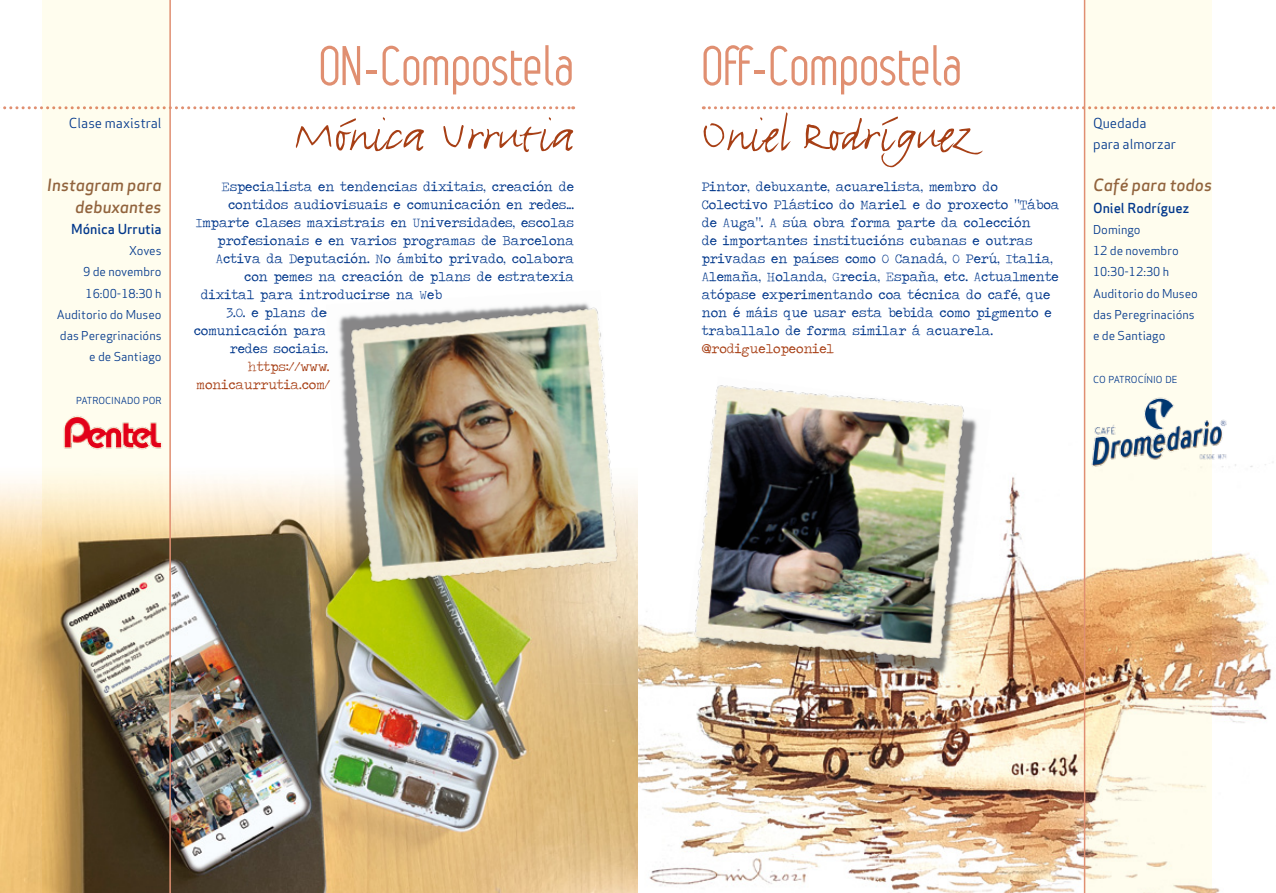
<style>
.page{position:relative;width:1276px;height:893px;background:#fff}
.page>*{position:absolute;margin:0;border:0;box-sizing:border-box;transform-origin:0 0}
.t1{font:54px "FF Justlefthand";color:#a73f15}
.t2{font:54px "Leger";color:#e08f71}
.t3{font:16.5px/21.3px "Apex Sans Medium Italic T";color:#91633d;text-align:right}
.t4{font:13.5px/18px "Traveling Typewriter";color:#00378b}
.t5{font:13.5px/18px "Traveling Typewriter";color:#a73f15;text-align:right}
.t6{font:13.5px/21.3px "Apex Sans Book T";color:#00378b}
.t7{font:13.5px "Apex Sans Medium T";color:#00378b}
.t8{font:12px/21.3px "Apex Sans Book T";color:#00378b}
.t9{font:9.45px "Apex Sans Book T";color:#00378b}
</style>
<div class="page">
<img style="left:0;top:468px;width:638px;height:425px">
<img style="left:638px;top:438px;width:635px;height:455px">
<img style="left:683px;top:438px;width:308px;height:251px">
<img style="left:326px;top:468px;width:9px;height:117px">
<img style="left:680px;top:385px;width:298px;height:289px">
<svg style="left:703px;top:106px;width:573px;height:3px"></svg>
<svg style="left:3px;top:106px;width:571px;height:3px"></svg>
<svg style="left:1085px;top:0;width:127px;height:893px;fill:#fffdee"></svg>
<hr style="left:1084px;top:0;width:1px;height:893px;background:#e08f71">
<svg style="left:43px;top:0;width:126px;height:893px;fill:#fefaed"></svg>
<hr style="left:169px;top:0;width:2px;height:893px;background:#e08f71">
<img style="left:335px;top:303px;width:299px;height:294px">
<img style="left:1085px;top:389px;width:147px;height:85px">
<img style="left:42px;top:394px;width:128px;height:74px">
<p class="t6" style="left:69px;top:112px;width:94px">Clase maxistral</p>
<p class="t3" style="left:47px;top:175px;width:116px">Instagram para debuxantes</p>
<p class="t7" style="left:71px;top:220px;width:92px">Mónica Urrutia</p>
<p class="t8" style="left:57px;top:240px;width:106px;text-align:right">Xoves<br>9 de novembro<br>16:00-18:30 h<br>Auditorio do Museo das Peregrinacións e de Santiago</p>
<p class="t9" style="left:76px;top:394px;width:87px">PATROCINADO POR</p>
<h1 class="t2" style="left:319px;top:35px;width:257px">ON-Compostela</h1>
<h1 class="t2" style="left:702px;top:35px;width:262px">Off-Compostela</h1>
<h1 class="t1" style="left:294px;top:101px;width:281px">Mónica Urrutia</h1>
<p class="t4" style="left:221px;top:178px;width:354px">Especialista en tendencias dixitais, creación de</p>
<p class="t4" style="left:228px;top:196px;width:347px">contidos audiovisuais e comunicación en redes...</p>
<p class="t4" style="left:196px;top:214px;width:379px">Imparte clases maxistrais en Universidades, escolas</p>
<p class="t4" style="left:218px;top:232px;width:358px">profesionais e en varios programas de Barcelona</p>
<p class="t4" style="left:216px;top:250px;width:360px">Activa da Deputación. No ámbito privado, colabora</p>
<p class="t4" style="left:244px;top:268px;width:331px">con pemes na creación de plans de estratexia</p>
<p class="t4" style="left:201px;top:286px;width:242px">dixital para introducirse na Web</p>
<p class="t4" style="left:226px;top:304px;width:101px">3.0. e plans de</p>
<p class="t4" style="left:194px;top:322px;width:134px">comunicación para</p>
<p class="t4" style="left:230px;top:340px;width:100px">redes sociais.</p>
<p class="t5" style="left:196px;top:358px;width:136px">https://www. monicaurrutia.com/</p>
<h1 class="t1" style="left:702px;top:101px;width:271px">Oniel Rodríguez</h1>
<p class="t4" style="left:702px;top:178px;width:359px">Pintor, debuxante, acuarelista, membro do Colectivo Plástico do Mariel e do proxecto “Táboa de Auga”. A súa obra forma parte da colección<br>de importantes institucións cubanas e outras privadas en países como O Canadá, O Perú, Italia, Alemaña, Holanda, Grecia, España, etc. Actualmente atópase experimentando coa técnica do café, que non é máis que usar esta bebida como pigmento e traballalo de forma similar á acuarela.</p>
<p class="t5" style="left:702px;top:340px;width:134px">@rodiguelopeoniel</p>
<p class="t6" style="left:1093px;top:112px;width:85px">Quedada para almorzar</p>
<p class="t3" style="left:1093px;top:175px;width:120px">Café para todos</p>
<p class="t7" style="left:1093px;top:199px;width:97px">Oniel Rodríguez</p>
<p class="t8" style="left:1093px;top:219px;width:106px">Domingo<br>12 de novembro<br>10:30-12:30 h<br>Auditorio do Museo das Peregrinacións e de Santiago</p>
<p class="t9" style="left:1093px;top:373px;width:86px">CO PATROCÍNIO DE</p>
</div>
